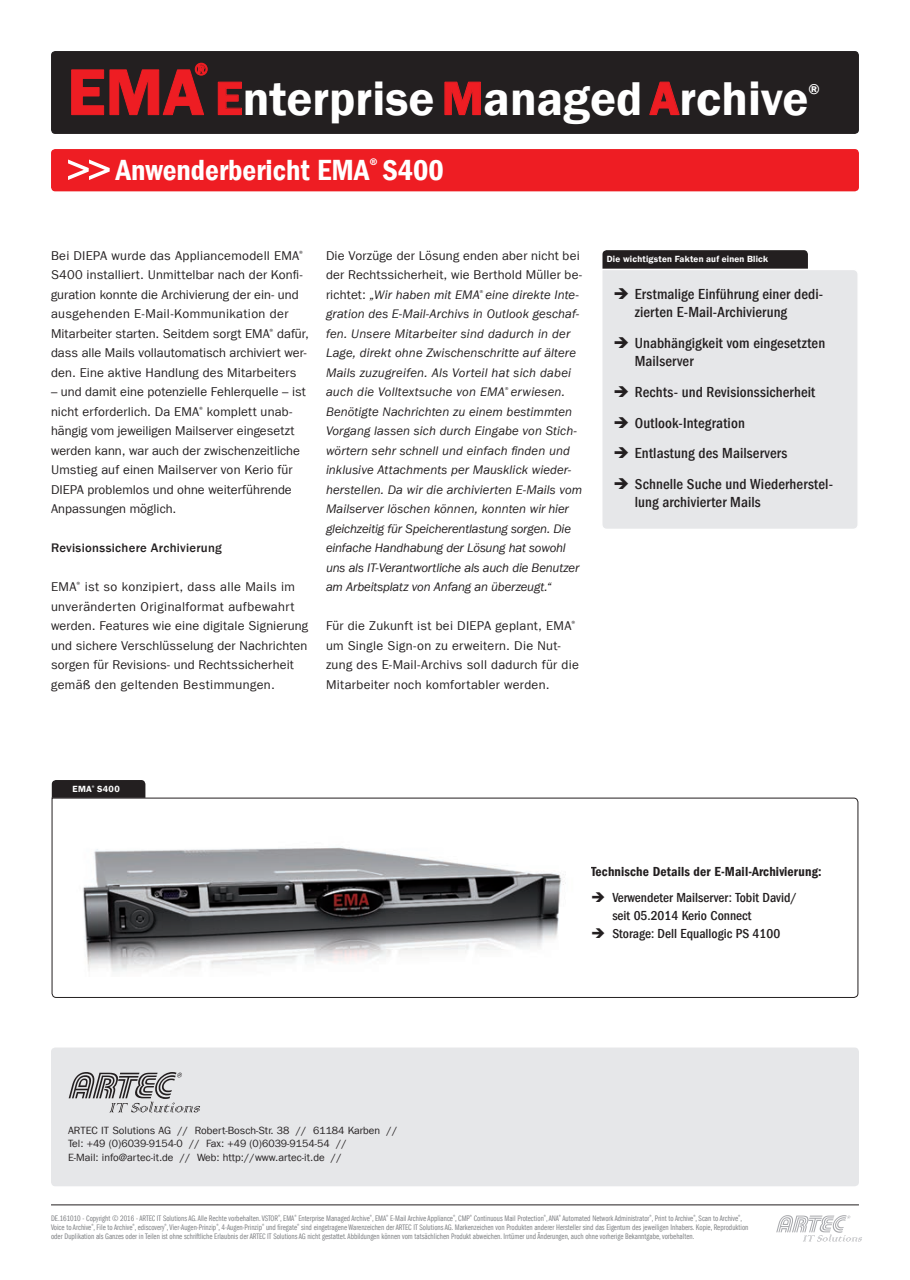
<style>
.page{position:relative;width:910px;height:1280px;background:#fff}
.page>*{position:absolute;margin:0;border:0;box-sizing:border-box;transform-origin:0 0}
.t1{font:600 67.2px "Franklin Gothic";color:#ee1d23}
.t2{font:600 48.75px "Franklin Gothic";color:#fff}
.t3{font:30px "Franklin Gothic LT Com Dm Cn";color:#fff}
.t4{font:600 17.25px "Franklin Gothic";color:#ee1d23}
.t5{font:500 condensed 15px/18px "Franklin Gothic LT Com";letter-spacing:.01em;color:#231f20}
.t6{font:600 14.55px "Franklin Gothic";color:#fff}
.t7{font:500 condensed 13.5px/18px "Franklin Gothic LT Com";color:#231f20}
.t8{font:13.5px "Franklin Gothic LT Com Dm Cn";letter-spacing:.01em;color:#231f20}
.t9{font:12.75px/19.5px "Franklin Gothic LT Com";letter-spacing:.015em;color:#231f20}
.t10{font:italic 12.75px/19.5px "Franklin Gothic LT Com";letter-spacing:.005em;color:#231f20}
.t11{font:500 12.75px "Franklin Gothic LT Com";letter-spacing:.02em;color:#231f20}
.t12{font:10.5px/13.5px "Franklin Gothic LT Com";color:#231f20}
.t13{font:9px "Franklin Gothic LT Com Dm";letter-spacing:.02em;color:#fff}
.t14{font:8.25px/9px "Franklin Gothic LT Com Bk Cm";color:#808285}
.s1{color:#ee1d23}
.s2{font-style:normal}
</style>
<div class="page">
<hr style="left:51px;top:1204px;width:808px;height:1px;background:#231f20">
<svg style="left:776px;top:1215px;width:86px;height:26px"></svg>
<div style="left:51px;top:51px;width:808px;height:83px;background:#231f20;border-radius:4px"></div>
<div style="left:51px;top:149px;width:808px;height:42px;background:#ee1d23;border-radius:4px"></div>
<div style="left:51px;top:1047px;width:808px;height:139px;background:#e6e7e9;border-radius:4px"></div>
<svg style="left:69px;top:1072px;width:131px;height:40px"></svg>
<svg style="left:52px;top:798px;width:806px;height:200px"></svg>
<div style="left:52px;top:780px;width:93px;height:18px;background:#231f20"></div>
<img style="left:55px;top:821px;width:535px;height:155px">
<svg style="left:68px;top:160px;width:42px;height:20px"></svg>
<svg style="left:71px;top:63px;width:137px;height:52px"></svg>
<svg style="left:218px;top:82px;width:24px;height:33px"></svg>
<svg style="left:444px;top:82px;width:37px;height:33px"></svg>
<svg style="left:649px;top:82px;width:31px;height:33px"></svg>
<div style="left:602px;top:250px;width:206px;height:25px;background:#231f20;border-radius:4px"></div>
<div style="left:602px;top:268px;width:256px;height:261px;background:#e6e7e9"></div>
<h3 class="t4" style="left:195px;top:59px;width:15px">®</h3>
<h1 class="t1" style="left:67px;top:51px;width:138px">EMA</h1>
<h2 class="t2" style="left:215px;top:68px;width:595px"><span class="s1">E</span>nterprise <span class="s1">M</span>anaged <span class="s1">A</span>rchive</h2>
<p class="t6" style="left:808px;top:80px;width:13px">®</p>
<h3 class="t3" style="left:116px;top:153px;width:330px">Anwenderbericht EMA<sup>®</sup> S400</h3>
<p class="t9" style="left:51px;top:246px;width:260px">Bei DIEPA wurde das Appliancemodell EMA<sup>® </sup>S400 installiert. Unmittelbar nach der Konfi&shy;guration konnte die Archivierung der ein- und ausgehenden E-Mail-Kommunikation der Mitarbeiter starten. Seitdem sorgt EMA<sup>®</sup> dafür, dass alle Mails vollautomatisch archiviert wer&shy;den. Eine aktive Handlung des Mitarbeiters</p>
<p class="t9" style="left:51px;top:382px;width:256px">– und damit eine potenzielle Fehlerquelle – ist nicht erforderlich. Da EMA<sup>®</sup> komplett unab&shy;hängig vom jeweiligen Mailserver eingesetzt werden kann, war auch der zwischenzeitliche Umstieg auf einen Mailserver von Kerio für DIEPA problemlos und ohne weiterführende Anpassungen möglich.</p>
<p class="t11" style="left:51px;top:541px;width:172px">Revisionssichere Archivierung</p>
<p class="t9" style="left:51px;top:577px;width:259px">EMA<sup>®</sup> ist so konzipiert, dass alle Mails im unveränderten Originalformat aufbewahrt werden. Features wie eine digitale Signierung und sichere Verschlüsselung der Nachrichten sorgen für Revisions- und Rechtssicherheit gemäß den geltenden Bestimmungen.</p>
<p class="t10" style="left:326px;top:246px;width:258px"><span class="s2">Die Vorzüge der Lösung enden aber nicht bei der Rechtssicherheit, wie Berthold Müller be&shy;richtet:</span> „Wir haben mit EMA<sup>®</sup> eine direkte Inte&shy;gration des E-Mail-Archivs in Outlook geschaf&shy;fen. Unsere Mitarbeiter sind dadurch in der Lage, direkt ohne Zwischenschritte auf ältere Mails zuzugreifen. Als Vorteil hat sich dabei auch die Volltextsuche von EMA<sup>®</sup> erwiesen.<br>Benötigte Nachrichten zu einem bestimmten Vorgang lassen sich durch Eingabe von Stich&shy;wörtern sehr schnell und einfach finden und inklusive Attachments per Mausklick wieder&shy;herstellen. Da wir die archivierten E-Mails vom Mailserver löschen können, konnten wir hier gleichzeitig für Speicherentlastung sorgen. Die einfache Handhabung der Lösung hat sowohl uns als IT-Verantwortliche als auch die Benutzer am Arbeitsplatz von Anfang an überzeugt.“</p>
<p class="t9" style="left:326px;top:616px;width:254px">Für die Zukunft ist bei DIEPA geplant, EMA<sup>® </sup>um Single Sign-on zu erweitern. Die Nut&shy;zung des E-Mail-Archivs soll dadurch für die Mitarbeiter noch komfortabler werden.</p>
<p class="t13" style="left:607px;top:254px;width:163px">Die wichtigsten Fakten auf einen Blick</p>
<p class="t5" style="left:635px;top:285px;width:190px;text-indent:-21px">➔ Erstmalige Einführung einer dedi&shy;zierten E-Mail-Archivierung</p>
<p class="t5" style="left:635px;top:334px;width:192px;text-indent:-21px">➔ Unabhängigkeit vom eingesetzten<br>Mailserver</p>
<p class="t5" style="left:614px;top:383px;width:203px">➔ Rechts- und Revisionssicherheit</p>
<p class="t5" style="left:614px;top:414px;width:133px">➔ Outlook-Integration</p>
<p class="t5" style="left:614px;top:444px;width:175px">➔ Entlastung des Mailservers</p>
<p class="t5" style="left:635px;top:475px;width:200px;text-indent:-21px">➔ Schnelle Suche und Wiederherstel&shy;lung archivierter Mails</p>
<p class="t13" style="left:73px;top:783px;width:49px">EMA<sup>®</sup> S400</p>
<p class="t8" style="left:591px;top:864px;width:232px">Technische Details der E-Mail-Archivierung:</p>
<p class="t7" style="left:612px;top:889px;width:186px;text-indent:-21px">➔ Verwendeter Mailserver: Tobit David/ seit 05.2014 Kerio Connect</p>
<p class="t7" style="left:591px;top:925px;width:191px">➔ Storage: Dell Equallogic PS 4100</p>
<p class="t12" style="left:68px;top:1123px;width:331px">ARTEC IT Solutions AG // Robert-Bosch-Str. 38 // 61184 Karben //<br>Tel: +49 (0)6039-9154-0 // Fax: +49 (0)6039-9154-54 //<br>E-Mail: info@artec-it.de // Web: http://www.artec-it.de //</p>
<p class="t14" style="left:51px;top:1214px;width:699px">DE.161010 - Copyright © 2016 - ARTEC IT Solutions AG. Alle Rechte vorbehalten. VSTOR<sup>®</sup>, EMA<sup>®</sup> Enterprise Managed Archive<sup>®</sup>, EMA<sup>®</sup> E-Mail Archive Appliance<sup>®</sup>, CMP<sup>®</sup> Continuous Mail Protection<sup>®</sup>, ANA<sup>®</sup> Automated Network Administrator<sup>®</sup>, Print to Archive<sup>®</sup>, Scan to Archive<sup>®</sup>,<br>Voice to Archive<sup>®</sup>, File to Archive<sup>®</sup>, ediscovery<sup>®</sup>, Vier-Augen-Prinzip<sup>®</sup>, 4-Augen-Prinzip<sup>®</sup> und firegate<sup>®</sup> sind eingetragene Warenzeichen der ARTEC IT Solutions AG. Markenzeichen von Produkten anderer Hersteller sind das Eigentum des jeweiligen Inhabers. Kopie, Reproduktion oder Duplikation als Ganzes oder in Teilen ist ohne schriftliche Erlaubnis der ARTEC IT Solutions AG nicht gestattet. Abbildungen können vom tatsächlichen Produkt abweichen. Irrtümer und Änderungen, auch ohne vorherige Bekanntgabe, vorbehalten.</p>
</div>
